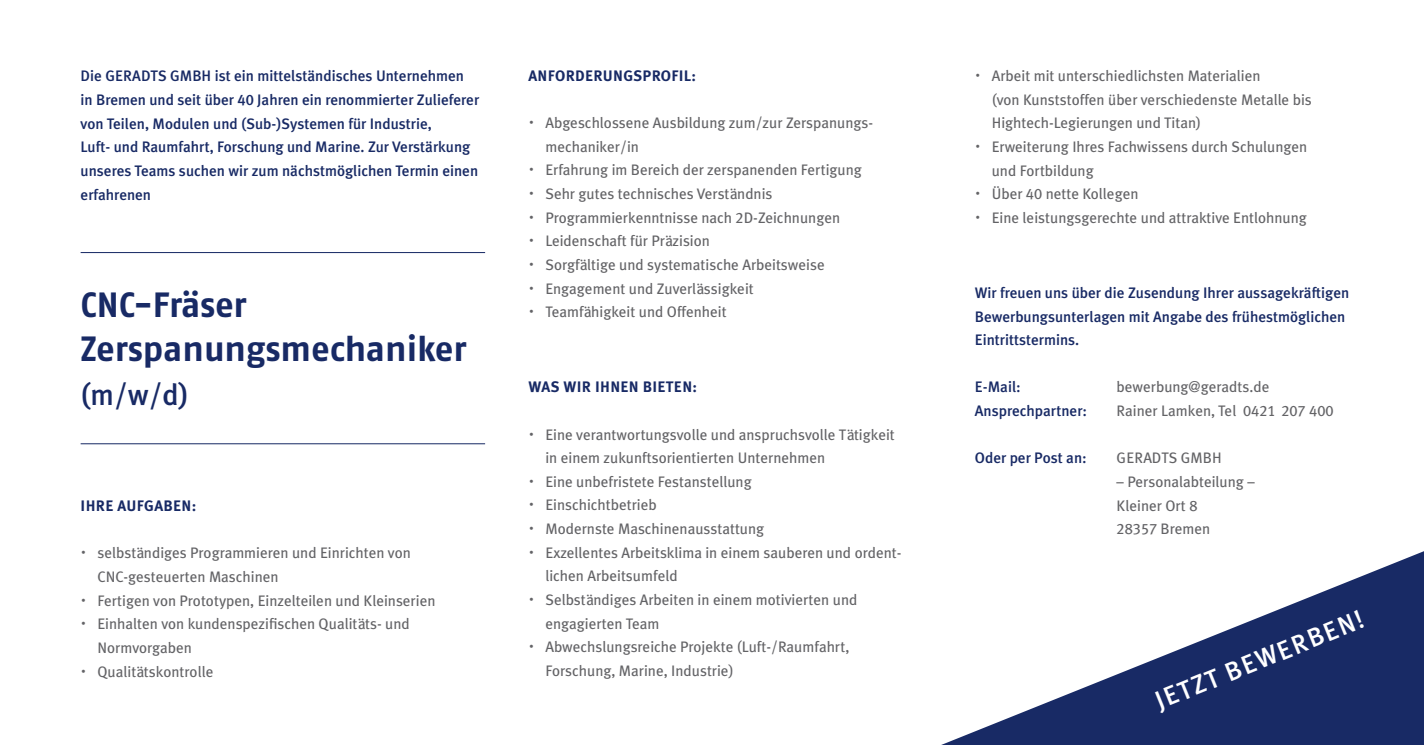
<style>
.page{position:relative;width:1424px;height:745px;background:#fff}
.page>*{position:absolute;margin:0;border:0;box-sizing:border-box;transform-origin:0 0}
.t1{font:35px/43.8px "Fago No Bold Tf";letter-spacing:-.005em;color:#182a65}
.t2{font:500 29.75px "Meta Plus";color:#182a65}
.t3{font:500 26.25px "Meta Plus";color:#fff}
.t4{font:15.22px/23.6px "Meta Plus";color:#636366}
.t5{font:500 15.22px/23.6px "Meta Plus";color:#182a65}
.t6{font:700 15.22px "Meta Plus";letter-spacing:.02em;color:#182a65}
.s1{font-family:"Meta Plus Medium Caps";font-weight:400}
.s2{font-family:"Fago OT"}
.s3{font-family:"Meta Plus Book Caps"}
</style>
<div class="page">
<svg style="left:944px;top:551px;width:480px;height:193px"></svg>
<hr style="left:81px;top:443px;width:404px;height:1px;background:#182a65">
<hr style="left:81px;top:252px;width:404px;height:1px;background:#182a65">
<p class="t5" style="left:81px;top:64px;width:400px">Die GERADTS GMBH ist ein mittelständisches Unternehmen in Bremen und seit über <span class="s1">40</span> Jahren ein renommierter Zulieferer von Teilen, Modulen und (Sub-)Systemen für Industrie,<br>Luft- und Raumfahrt, Forschung und Marine. Zur Verstärkung unseres Teams suchen wir zum nächstmöglichen Termin einen erfahrenen</p>
<p class="t1" style="left:81px;top:282px;width:388px">CNC-Fräser<br>Zerspanungsmechaniker</p>
<p class="t2" style="left:81px;top:377px;width:110px">(m/w/d)</p>
<p class="t6" style="left:81px;top:496px;width:117px">IHRE AUFGABEN:</p>
<p class="t4" style="left:97px;top:541px;width:315px;text-indent:-17px"><span class="s2">•</span> selbständiges Programmieren und Einrichten von<br>CNC-gesteuerten Maschinen</p>
<p class="t4" style="left:81px;top:588px;width:356px"><span class="s2">•</span> Fertigen von Prototypen, Einzelteilen und Kleinserien</p>
<p class="t4" style="left:97px;top:611px;width:314px;text-indent:-17px"><span class="s2">•</span> Einhalten von kundenspezifischen Qualitäts- und<br>Normvorgaben</p>
<p class="t4" style="left:81px;top:659px;width:134px"><span class="s2">•</span> Qualitätskontrolle</p>
<p class="t6" style="left:528px;top:67px;width:169px">ANFORDERUNGSPROFIL:</p>
<p class="t4" style="left:545px;top:111px;width:329px;text-indent:-17px"><span class="s2">•</span> Abgeschlossene Ausbildung zum/zur Zerspanungs&shy;mechaniker/in</p>
<p class="t4" style="left:528px;top:158px;width:335px"><span class="s2">•</span> Erfahrung im Bereich der zerspanenden Fertigung</p>
<p class="t4" style="left:528px;top:182px;width:245px"><span class="s2">•</span> Sehr gutes technisches Verständnis</p>
<p class="t4" style="left:528px;top:205px;width:313px"><span class="s2">•</span> Programmierkenntnisse nach <span class="s3">2</span>D-Zeichnungen</p>
<p class="t4" style="left:528px;top:229px;width:183px"><span class="s2">•</span> Leidenschaft für Präzision</p>
<p class="t4" style="left:528px;top:252px;width:298px"><span class="s2">•</span> Sorgfältige und systematische Arbeitsweise</p>
<p class="t4" style="left:528px;top:276px;width:227px"><span class="s2">•</span> Engagement und Zuverlässigkeit</p>
<p class="t4" style="left:528px;top:300px;width:200px"><span class="s2">•</span> Teamfähigkeit und Offenheit</p>
<p class="t6" style="left:528px;top:378px;width:170px">WAS WIR IHNEN BIETEN:</p>
<p class="t4" style="left:545px;top:422px;width:351px;text-indent:-17px"><span class="s2">•</span> Eine verantwortungsvolle und anspruchsvolle Tätigkeit in einem zukunftsorientierten Unternehmen</p>
<p class="t4" style="left:528px;top:469px;width:225px"><span class="s2">•</span> Eine unbefristete Festanstellung</p>
<p class="t4" style="left:528px;top:493px;width:130px"><span class="s2">•</span> Einschichtbetrieb</p>
<p class="t4" style="left:528px;top:516px;width:237px"><span class="s2">•</span> Modernste Maschinenausstattung</p>
<p class="t4" style="left:545px;top:540px;width:358px;text-indent:-17px"><span class="s2">•</span> Exzellentes Arbeitsklima in einem sauberen und ordent&shy;lichen Arbeitsumfeld</p>
<p class="t4" style="left:545px;top:587px;width:313px;text-indent:-17px"><span class="s2">•</span> Selbständiges Arbeiten in einem motivierten und engagierten Team</p>
<p class="t4" style="left:545px;top:634px;width:305px;text-indent:-17px"><span class="s2">•</span> Abwechslungsreiche Projekte (Luft-/Raumfahrt,<br>Forschung, Marine, Industrie)</p>
<p class="t4" style="left:975px;top:64px;width:287px"><span class="s2">•</span> Arbeit mit unterschiedlichsten Materialien</p>
<p class="t4" style="left:992px;top:87px;width:322px">(von Kunststoffen über verschiedenste Metalle bis</p>
<p class="t4" style="left:992px;top:111px;width:211px">Hightech-Legierungen und Titan)</p>
<p class="t4" style="left:992px;top:135px;width:317px;text-indent:-17px"><span class="s2">•</span> Erweiterung Ihres Fachwissens durch Schulungen und Fortbildung</p>
<p class="t4" style="left:975px;top:182px;width:165px"><span class="s2">•</span> Über <span class="s3">40</span> nette Kollegen</p>
<p class="t4" style="left:975px;top:205px;width:333px"><span class="s2">•</span> Eine leistungsgerechte und attraktive Entlohnung</p>
<p class="t5" style="left:975px;top:280px;width:376px">Wir freuen uns über die Zusendung Ihrer aussagekräftigen<br>Bewerbungsunterlagen mit Angabe des frühestmöglichen<br>Eintrittstermins.</p>
<p class="t5" style="left:975px;top:375px;width:47px">E-Mail:</p>
<p class="t4" style="left:1116px;top:375px;width:154px">bewerbung@geradts.de</p>
<p class="t5" style="left:975px;top:398px;width:114px">Ansprechpartner:</p>
<p class="t4" style="left:1116px;top:398px;width:218px">Rainer Lamken, Tel <span class="s3">0421 207 400</span></p>
<p class="t5" style="left:975px;top:446px;width:113px">Oder per Post an:</p>
<p class="t4" style="left:1116px;top:446px;width:107px">GERADTS GMBH</p>
<p class="t4" style="left:1116px;top:469px;width:140px">– Personalabteilung –</p>
<p class="t4" style="left:1116px;top:493px;width:82px">Kleiner Ort <span class="s3">8</span></p>
<p class="t4" style="left:1116px;top:516px;width:95px"><span class="s3">28357</span> Bremen</p>
<p class="t3" style="left:1150px;top:686px;width:223px;rotate:-22deg">JETZT BEWERBEN!</p>
</div>
